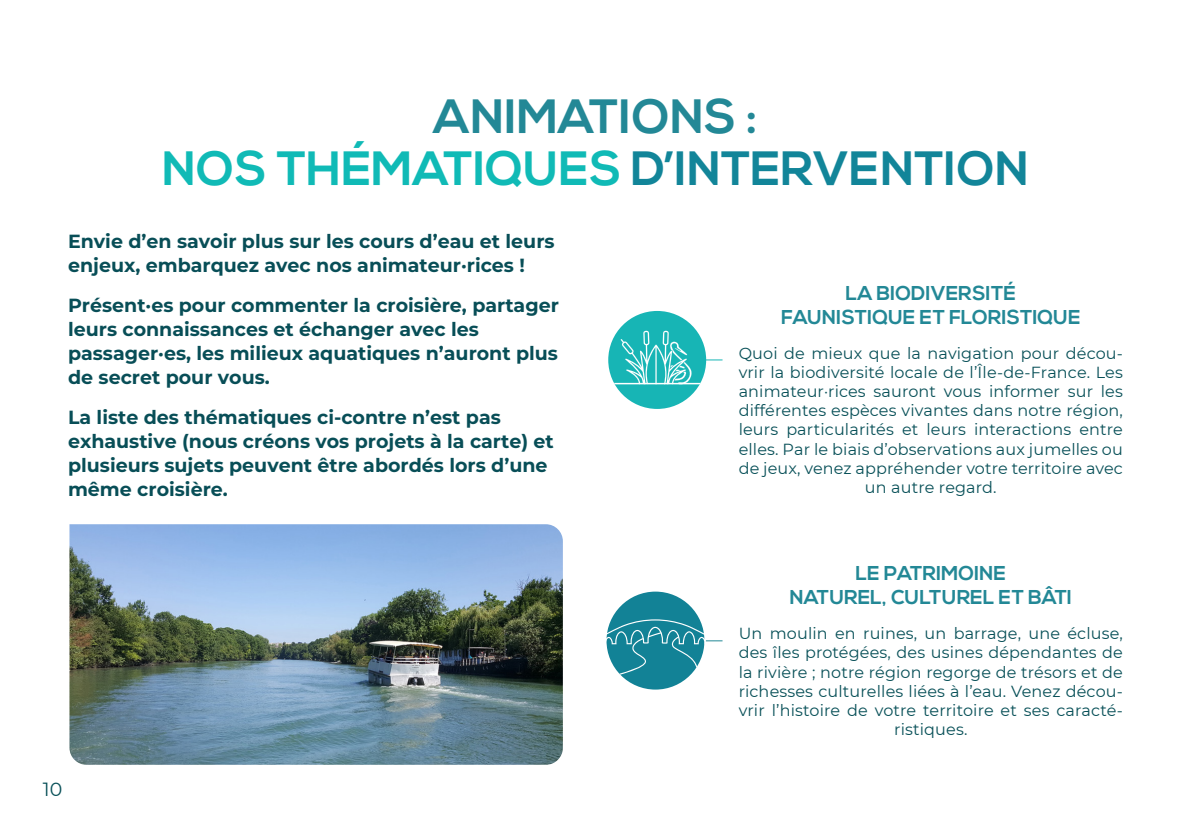
<style>
.page{position:relative;width:1191px;height:840px;background:#fff}
.page>*{position:absolute;margin:0;border:0;box-sizing:border-box;transform-origin:0 0}
.t1{font:700 48px/52px "Nexa";color:#10bab6;text-align:center}
.AFE_Titre_4{font:700 20px/24px "Nexa";color:#238896;text-align:center}
.AFE_-_Chapeau{font:100 19px/24px "Montserrat";color:#084e57}
.t2{font:19px "Montserrat";color:#085058}
.AFE_corpus_compact{font:16px/19.2px "Montserrat";letter-spacing:.01em;color:#085058;text-align:center}
.s1{color:#238896}
.s2{color:#128599}
</style>
<div class="page">
<img style="left:69px;top:524px;width:494px;height:240px">
<div style="left:608px;top:311px;width:98px;height:97px;background:#17b5b5;border-radius:50%"></div>
<div style="left:606px;top:591px;width:98px;height:98px;background:#128296;border-radius:50%"></div>
<svg style="left:606px;top:619px;width:116px;height:55px"></svg>
<svg style="left:614px;top:330px;width:108px;height:54px"></svg>
<p class="t1" style="left:162px;top:92px;width:868px"><span class="s1">ANIMATIONS :<br></span>NOS THÉMATIQUES <span class="s2">D’INTERVENTION</span></p>
<p class="AFE_-_Chapeau" style="left:68px;top:229px;width:488px">Envie d’en savoir plus sur les cours d’eau et leurs enjeux, embarquez avec nos animateur·rices !</p>
<p class="AFE_-_Chapeau" style="left:68px;top:292px;width:492px">Présent·es pour commenter la croisière, partager leurs connaissances et échanger avec les passager·es, les milieux aquatiques n’auront plus de secret pour vous.</p>
<p class="AFE_-_Chapeau" style="left:68px;top:404px;width:487px">La liste des thématiques ci-contre n’est pas exhaustive (nous créons vos projets à la carte) et plusieurs sujets peuvent être abordés lors d’une même croisière.</p>
<p class="t2" style="left:43px;top:775px;width:21px">10</p>
<p class="AFE_Titre_4" style="left:781px;top:281px;width:301px">LA BIODIVERSITÉ<br>FAUNISTIQUE ET FLORISTIQUE</p>
<p class="AFE_corpus_compact" style="left:738px;top:342px;width:386px">Quoi de mieux que la navigation pour décou&shy;vrir la biodiversité locale de l’Île-de-France. Les animateur·rices sauront vous informer sur les différentes espèces vivantes dans notre région, leurs particularités et leurs interactions entre elles. Par le biais d’observations aux jumelles ou de jeux, venez appréhender votre territoire avec un autre regard.</p>
<p class="AFE_Titre_4" style="left:789px;top:561px;width:284px">LE PATRIMOINE<br>NATUREL, CULTUREL ET BÂTI</p>
<p class="AFE_corpus_compact" style="left:738px;top:623px;width:386px">Un moulin en ruines, un barrage, une écluse, des îles protégées, des usines dépendantes de la rivière ; notre région regorge de trésors et de richesses culturelles liées à l’eau. Venez décou&shy;vrir l’histoire de votre territoire et ses caracté&shy;ristiques.</p>
</div>
